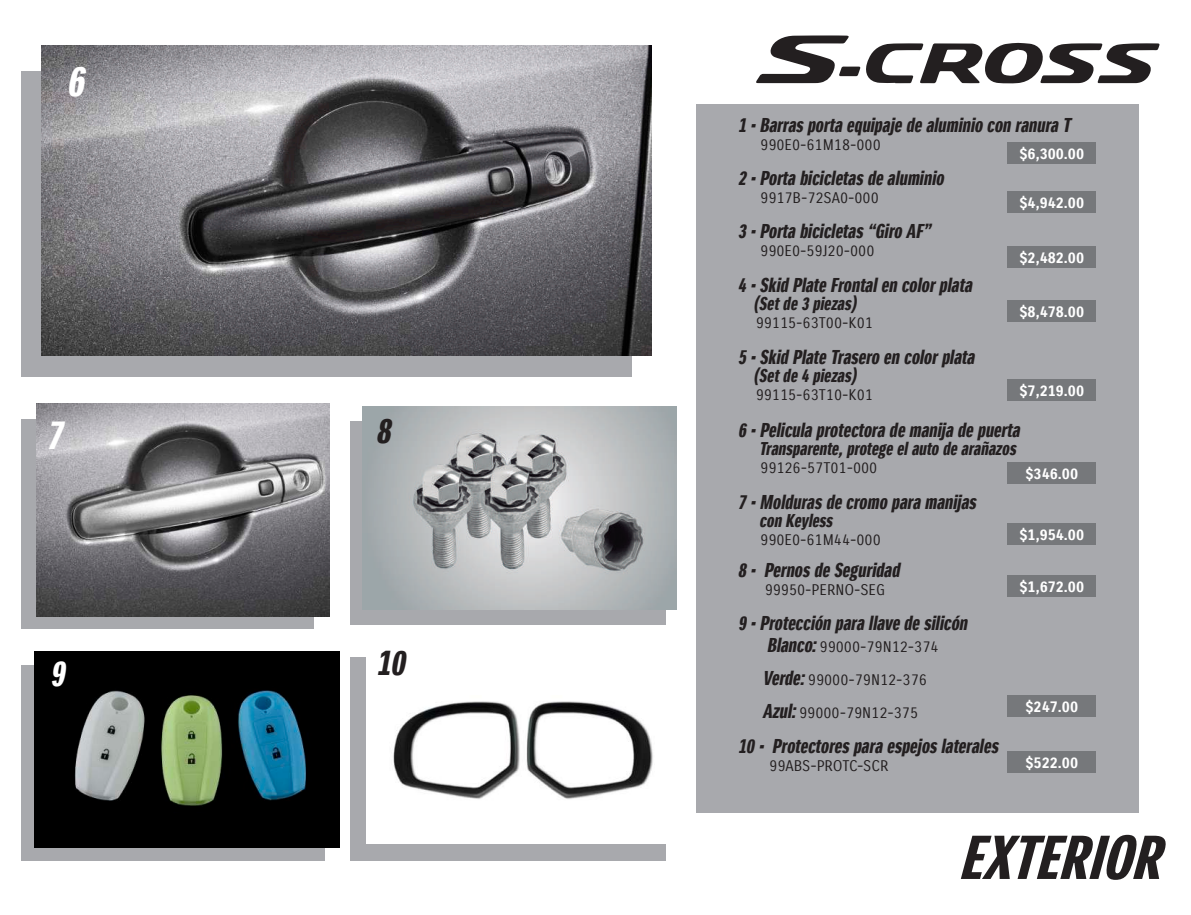
<style>
.page{position:relative;width:1191px;height:915px;background:#fff}
.page>*{position:absolute;margin:0;border:0;box-sizing:border-box;transform-origin:0 0}
.t1{font:italic 60px "Suzuki Headline";color:#231f20}
.t2{font:italic 41.55px "Suzuki PRO Headline";color:#fff}
.t3{font:italic 39px "Suzuki PRO Headline";color:#fff}
.t4{font:italic 35.1px "Suzuki PRO Headline";color:#fff}
.t5{font:italic 34.5px "Suzuki PRO Headline";color:#231f20}
.t6{font:italic 19.5px "Suzuki PRO Headline";color:#231f20}
.t7{font:italic 18px "Suzuki PRO Headline";color:#231f20}
.t8{font:15px "Suzuki PRO Regular";color:#231f20}
.t9{font:15px "Suzuki PRO Bold";color:#fff}
.s1{font-family:"Suzuki PRO Headline";font-style:italic;font-size:19.5px}
</style>
<div class="page">
<div style="left:22px;top:71px;width:610px;height:305px;background:#a8a9ad"></div>
<img style="left:42px;top:46px;width:610px;height:309px">
<svg style="left:756px;top:35px;width:403px;height:49px"></svg>
<div style="left:22px;top:419px;width:292px;height:209px;background:#a8a9ad"></div>
<img style="left:37px;top:403px;width:292px;height:213px">
<div style="left:696px;top:104px;width:442px;height:708px;background:#a8a9ad"></div>
<div style="left:350px;top:420px;width:316px;height:204px;background:#a8a9ad"></div>
<img style="left:363px;top:406px;width:313px;height:203px">
<div style="left:21px;top:665px;width:303px;height:195px;background:#a8a9ad"></div>
<img style="left:35px;top:651px;width:304px;height:196px">
<div style="left:1007px;top:143px;width:89px;height:21px;background:#76787b"></div>
<div style="left:1007px;top:191px;width:89px;height:22px;background:#76787b"></div>
<div style="left:1007px;top:246px;width:89px;height:21px;background:#76787b"></div>
<div style="left:1007px;top:300px;width:89px;height:22px;background:#76787b"></div>
<div style="left:1007px;top:379px;width:89px;height:21px;background:#76787b"></div>
<div style="left:1007px;top:462px;width:89px;height:21px;background:#76787b"></div>
<div style="left:1007px;top:523px;width:89px;height:21px;background:#76787b"></div>
<div style="left:1007px;top:575px;width:89px;height:21px;background:#76787b"></div>
<div style="left:1007px;top:751px;width:89px;height:21px;background:#76787b"></div>
<div style="left:1007px;top:695px;width:89px;height:21px;background:#76787b"></div>
<div style="left:350px;top:657px;width:316px;height:203px;background:#a8a9ad"></div>
<div style="left:366px;top:641px;width:308px;height:202px;background:#fff"></div>
<img style="left:393px;top:701px;width:260px;height:98px">
<h2 class="t2" style="left:66px;top:56px;width:28px">6</h2>
<h3 class="t3" style="left:46px;top:411px;width:26px">7</h3>
<h3 class="t4" style="left:49px;top:652px;width:24px">9</h3>
<h3 class="t5" style="left:376px;top:409px;width:23px">8</h3>
<h3 class="t5" style="left:376px;top:641px;width:38px">10</h3>
<p class="t6" style="left:737px;top:113px;width:338px">1 •Barrasportaequipajedealuminio con ranuraT</p>
<p class="t8" style="left:760px;top:136px;width:122px">990E0-61M18-000</p>
<p class="t9" style="left:1019px;top:145px;width:66px">$6,300.00</p>
<p class="t9" style="left:1019px;top:193px;width:66px">$4,942.00</p>
<p class="t9" style="left:1019px;top:248px;width:66px">$2,482.00</p>
<p class="t9" style="left:1019px;top:302px;width:66px">$8,478.00</p>
<p class="t6" style="left:737px;top:166px;width:212px">2 •Portabicicletasdealuminio</p>
<p class="t8" style="left:760px;top:188px;width:120px">9917B-72SA0-000</p>
<p class="t6" style="left:737px;top:219px;width:199px">3 •Portabicicletas“Giro AF”</p>
<p class="t8" style="left:760px;top:242px;width:116px">990E0-59J20-000</p>
<p class="t6" style="left:737px;top:273px;width:240px">4 •Skid PlateFrontalen colorplata</p>
<p class="t7" style="left:753px;top:293px;width:108px">(Setde3 piezas)</p>
<p class="t8" style="left:755px;top:314px;width:119px">99115-63T00-K01</p>
<p class="t6" style="left:737px;top:345px;width:242px">5 •Skid PlateTrasero en colorplata</p>
<p class="t7" style="left:753px;top:365px;width:108px">(Setde4 piezas)</p>
<p class="t8" style="left:755px;top:386px;width:119px">99115-63T10-K01</p>
<p class="t9" style="left:1019px;top:381px;width:66px">$7,219.00</p>
<p class="t6" style="left:737px;top:418px;width:288px">6 •Peliculaprotectorademanijadepuerta</p>
<p class="t7" style="left:759px;top:437px;width:262px">Transparente,protegeelauto dearañazos</p>
<p class="t8" style="left:760px;top:458px;width:119px">99126-57T01-000</p>
<p class="t9" style="left:1025px;top:464px;width:54px">$346.00</p>
<p class="t6" style="left:737px;top:490px;width:244px">7 •Moldurasdecromo paramanijas</p>
<p class="t7" style="left:759px;top:509px;width:78px">con Keyless</p>
<p class="t8" style="left:760px;top:530px;width:122px">990E0-61M44-000</p>
<p class="t6" style="left:737px;top:558px;width:167px">8 • PernosdeSeguridad</p>
<p class="t8" style="left:764px;top:580px;width:122px">99950-PERNO-SEG</p>
<p class="t6" style="left:737px;top:610px;width:235px">9 •Protección parallavedesilicón</p>
<p class="t8" style="left:767px;top:637px;width:173px"><span class="s1">Blanco:</span>99000-79N12-374</p>
<p class="t8" style="left:762px;top:670px;width:166px"><span class="s1">Verde:</span>99000-79N12-376</p>
<p class="t8" style="left:762px;top:703px;width:157px"><span class="s1">Azul:</span>99000-79N12-375</p>
<p class="t6" style="left:737px;top:734px;width:266px">10 • Protectoresparaespejoslaterales</p>
<p class="t8" style="left:769px;top:756px;width:121px">99ABS-PROTC-SCR</p>
<p class="t9" style="left:1019px;top:525px;width:66px">$1,954.00</p>
<p class="t9" style="left:1019px;top:577px;width:66px">$1,672.00</p>
<p class="t9" style="left:1025px;top:697px;width:54px">$247.00</p>
<p class="t9" style="left:1025px;top:753px;width:54px">$522.00</p>
<h1 class="t1" style="left:958px;top:823px;width:222px">EXTERIOR</h1>
</div>
